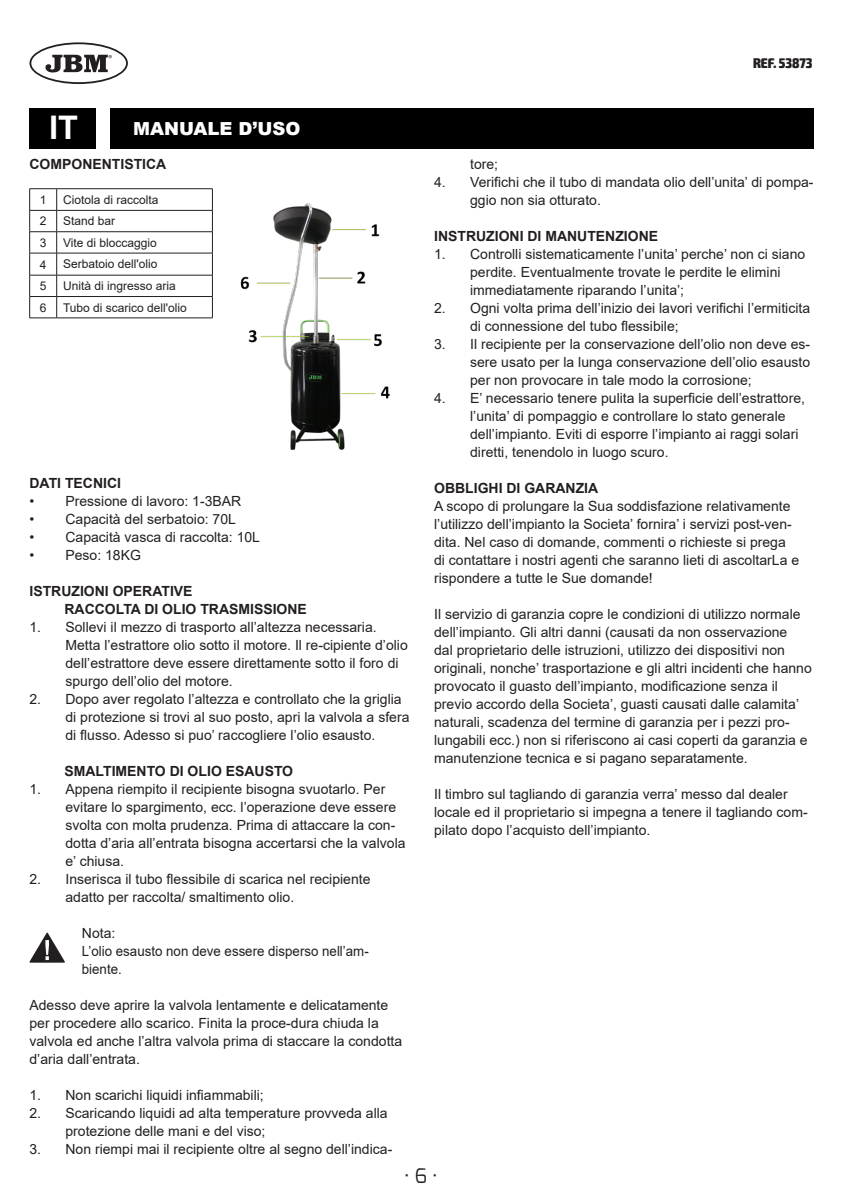
<style>
.page{position:relative;width:842px;height:1191px;background:#fff}
.page>*{position:absolute;margin:0;border:0;box-sizing:border-box;transform-origin:0 0}
.t1{font:700 32.6px "Arial";color:#fff}
.t2{font:20px "Exo";color:#231f20}
.t3{font:900 18px "Arial";color:#fff}
.INSTR__CONTINGUT_PAR{font:14px/18px "Arial";color:#231f20}
.INSTR__CONTINGUT_TÍT{font:700 14px "Arial";color:#231f20}
.WARNING_contingut{font:14px/18px "Arial";color:#231f20;scale:.95 1}
.INSTR__CONTINGUT_PAR-2{font:700 14px "Arial";color:#231f20}
.Estilo_de_párrafo_3{font:700 14px "Arial";color:#231f20}
.t4{font:900 condensed 14px "Exo 2";color:#231f20}
.WARNING_Títol{font:14px "Arial";color:#231f20}
.Estilo_de_párrafo_3-2{font:12px "Arial";color:#231f20}
.Paràgraf{font:12px "Arial";color:#231f20}
</style>
<div class="page">
<div style="left:29px;top:108px;width:67px;height:41px;background:#000"></div>
<div style="left:110px;top:108px;width:703px;height:41px;background:#000"></div>
<hr style="left:57px;top:188px;width:156px;height:1px;background:#231f20">
<hr style="left:57px;top:210px;width:156px;height:1px;background:#231f20">
<hr style="left:57px;top:231px;width:156px;height:1px;background:#231f20">
<hr style="left:57px;top:253px;width:156px;height:1px;background:#231f20">
<hr style="left:57px;top:275px;width:156px;height:1px;background:#231f20">
<hr style="left:57px;top:296px;width:156px;height:1px;background:#231f20">
<svg style="left:212px;top:189px;width:1px;height:128px"></svg>
<svg style="left:29px;top:188px;width:28px;height:130px"></svg>
<hr style="left:57px;top:317px;width:156px;height:1px;background:#231f20">
<svg style="left:29px;top:932px;width:36px;height:30px"></svg>
<img style="left:240px;top:203px;width:150px;height:247px">
<svg style="left:29px;top:42px;width:99px;height:42px"></svg>
<p class="t1" style="left:49px;top:105px;width:30px">IT</p>
<p class="t3" style="left:133px;top:115px;width:169px">MANUALE D’USO</p>
<p class="Estilo_de_párrafo_3" style="left:29px;top:154px;width:138px">COMPONENTISTICA</p>
<p class="Paràgraf" style="left:40px;top:191px;width:8px">1</p>
<p class="Estilo_de_párrafo_3-2" style="left:63px;top:191px;width:97px">Ciotola di raccolta</p>
<p class="Paràgraf" style="left:40px;top:213px;width:8px">2</p>
<p class="Estilo_de_párrafo_3-2" style="left:63px;top:213px;width:54px">Stand bar</p>
<p class="Paràgraf" style="left:40px;top:234px;width:8px">3</p>
<p class="Estilo_de_párrafo_3-2" style="left:63px;top:234px;width:95px">Vite di bloccaggio</p>
<p class="Paràgraf" style="left:40px;top:256px;width:8px">4</p>
<p class="Estilo_de_párrafo_3-2" style="left:63px;top:256px;width:96px">Serbatoio dell'olio</p>
<p class="Paràgraf" style="left:40px;top:278px;width:8px">5</p>
<p class="Estilo_de_párrafo_3-2" style="left:63px;top:278px;width:114px">Unità di ingresso aria</p>
<p class="Paràgraf" style="left:40px;top:299px;width:8px">6</p>
<p class="Estilo_de_párrafo_3-2" style="left:63px;top:299px;width:125px">Tubo di scarico dell'olio</p>
<p class="INSTR__CONTINGUT_PAR-2" style="left:29px;top:473px;width:93px">DATI TECNICI</p>
<p class="INSTR__CONTINGUT_PAR" style="left:29px;top:492px;width:213px">• Pressione di lavoro: 1-3BAR</p>
<p class="INSTR__CONTINGUT_PAR" style="left:29px;top:510px;width:208px">• Capacità del serbatoio: 70L</p>
<p class="INSTR__CONTINGUT_PAR" style="left:29px;top:528px;width:232px">• Capacità vasca di raccolta: 10L</p>
<p class="INSTR__CONTINGUT_PAR" style="left:29px;top:546px;width:113px">• Peso: 18KG</p>
<p class="INSTR__CONTINGUT_TÍT" style="left:29px;top:581px;width:165px">ISTRUZIONI OPERATIVE</p>
<p class="INSTR__CONTINGUT_TÍT" style="left:65px;top:599px;width:244px">RACCOLTA DI OLIO TRASMISSIONE</p>
<p class="INSTR__CONTINGUT_PAR" style="left:65px;top:618px;width:344px;text-indent:-36px">1. Sollevi il mezzo di trasporto all’altezza necessaria.<br>Metta l’estrattore olio sotto il motore. Il re-cipiente d’olio dell’estrattore deve essere direttamente sotto il foro di spurgo dell’olio del motore.</p>
<p class="INSTR__CONTINGUT_PAR" style="left:65px;top:690px;width:345px;text-indent:-36px">2. Dopo aver regolato l’altezza e controllato che la griglia di protezione si trovi al suo posto, apri la valvola a sfera di flusso. Adesso si puo’ raccogliere l’olio esausto.</p>
<p class="INSTR__CONTINGUT_TÍT" style="left:65px;top:761px;width:230px">SMALTIMENTO DI OLIO ESAUSTO</p>
<p class="INSTR__CONTINGUT_PAR" style="left:65px;top:780px;width:342px;text-indent:-36px">1. Appena riempito il recipiente bisogna svuotarlo. Per evitare lo spargimento, ecc. l’operazione deve essere svolta con molta prudenza. Prima di attaccare la con&shy;dotta d’aria all’entrata bisogna accertarsi che la valvola e’ chiusa.</p>
<p class="INSTR__CONTINGUT_PAR" style="left:65px;top:870px;width:306px;text-indent:-36px">2. Inserisca il tubo flessibile di scarica nel recipiente adatto per raccolta/ smaltimento olio.</p>
<p class="WARNING_Títol" style="left:82px;top:923px;width:35px">Nota:</p>
<p class="WARNING_contingut" style="left:82px;top:942px;width:303px">L’olio esausto non deve essere disperso nell’am&shy;biente.</p>
<p class="INSTR__CONTINGUT_PAR" style="left:29px;top:996px;width:374px">Adesso deve aprire la valvola lentamente e delicatamente per procedere allo scarico. Finita la proce-dura chiuda la valvola ed anche l’altra valvola prima di staccare la condotta d’aria dall’entrata.</p>
<p class="INSTR__CONTINGUT_PAR" style="left:29px;top:1086px;width:236px">1. Non scarichi liquidi infiammabili;</p>
<p class="INSTR__CONTINGUT_PAR" style="left:65px;top:1104px;width:324px;text-indent:-36px">2. Scaricando liquidi ad alta temperature provveda alla protezione delle mani e del viso;</p>
<p class="INSTR__CONTINGUT_PAR" style="left:29px;top:1140px;width:364px">3. Non riempi mai il recipiente oltre al segno dell’indica-</p>
<p class="t4" style="left:753px;top:54px;width:61px">REF. 53873</p>
<p class="INSTR__CONTINGUT_PAR" style="left:470px;top:155px;width:30px">tore;</p>
<p class="INSTR__CONTINGUT_PAR" style="left:470px;top:173px;width:345px;text-indent:-36px">4. Verifichi che il tubo di mandata olio dell’unita’ di pompa&shy;ggio non sia otturato.</p>
<p class="INSTR__CONTINGUT_TÍT" style="left:434px;top:226px;width:226px">INSTRUZIONI DI MANUTENZIONE</p>
<p class="INSTR__CONTINGUT_PAR" style="left:470px;top:245px;width:337px;text-indent:-36px">1. Controlli sistematicamente l’unita’ perche’ non ci siano perdite. Eventualmente trovate le perdite le elimini immediatamente riparando l’unita’;</p>
<p class="INSTR__CONTINGUT_PAR" style="left:470px;top:299px;width:341px;text-indent:-36px">2. Ogni volta prima dell’inizio dei lavori verifichi l’ermiticita di connessione del tubo flessibile;</p>
<p class="INSTR__CONTINGUT_PAR" style="left:470px;top:335px;width:342px;text-align:justify;text-indent:-36px">3. Il recipiente per la conservazione dell’olio non deve es&shy;sere usato per la lunga conservazione dell’olio esausto per non provocare in tale modo la corrosione;</p>
<p class="INSTR__CONTINGUT_PAR" style="left:470px;top:389px;width:336px;text-indent:-36px">4. E’ necessario tenere pulita la superficie dell’estrattore, l’unita’ di pompaggio e controllare lo stato generale dell’impianto. Eviti di esporre l’impianto ai raggi solari diretti, tenendolo in luogo scuro.</p>
<p class="INSTR__CONTINGUT_PAR-2" style="left:434px;top:478px;width:166px">OBBLIGHI DI GARANZIA</p>
<p class="INSTR__CONTINGUT_PAR" style="left:434px;top:497px;width:366px">A scopo di prolungare la Sua soddisfazione relativamente l’utilizzo dell’impianto la Societa’ fornira’ i servizi post-ven&shy;dita. Nel caso di domande, commenti o richieste si prega di contattare i nostri agenti che saranno lieti di ascoltarLa e rispondere a tutte le Sue domande!</p>
<p class="INSTR__CONTINGUT_PAR" style="left:434px;top:605px;width:379px">Il servizio di garanzia copre le condizioni di utilizzo normale dell’impianto. Gli altri danni (causati da non osservazione<br>dal proprietario delle istruzioni, utilizzo dei dispositivi non originali, nonche’ trasportazione e gli altri incidenti che hanno provocato il guasto dell’impianto, modificazione senza il previo accordo della Societa’, guasti causati dalle calamita’ naturali, scadenza del termine di garanzia per i pezzi pro&shy;lungabili ecc.) non si riferiscono ai casi coperti da garanzia e manutenzione tecnica e si pagano separatamente.</p>
<p class="INSTR__CONTINGUT_PAR" style="left:434px;top:785px;width:375px">Il timbro sul tagliando di garanzia verra’ messo dal dealer locale ed il proprietario si impegna a tenere il tagliando com&shy;pilato dopo l’acquisto dell’impianto.</p>
<h2 class="t2" style="left:404px;top:1162px;width:35px">· 6 ·</h2>
</div>
